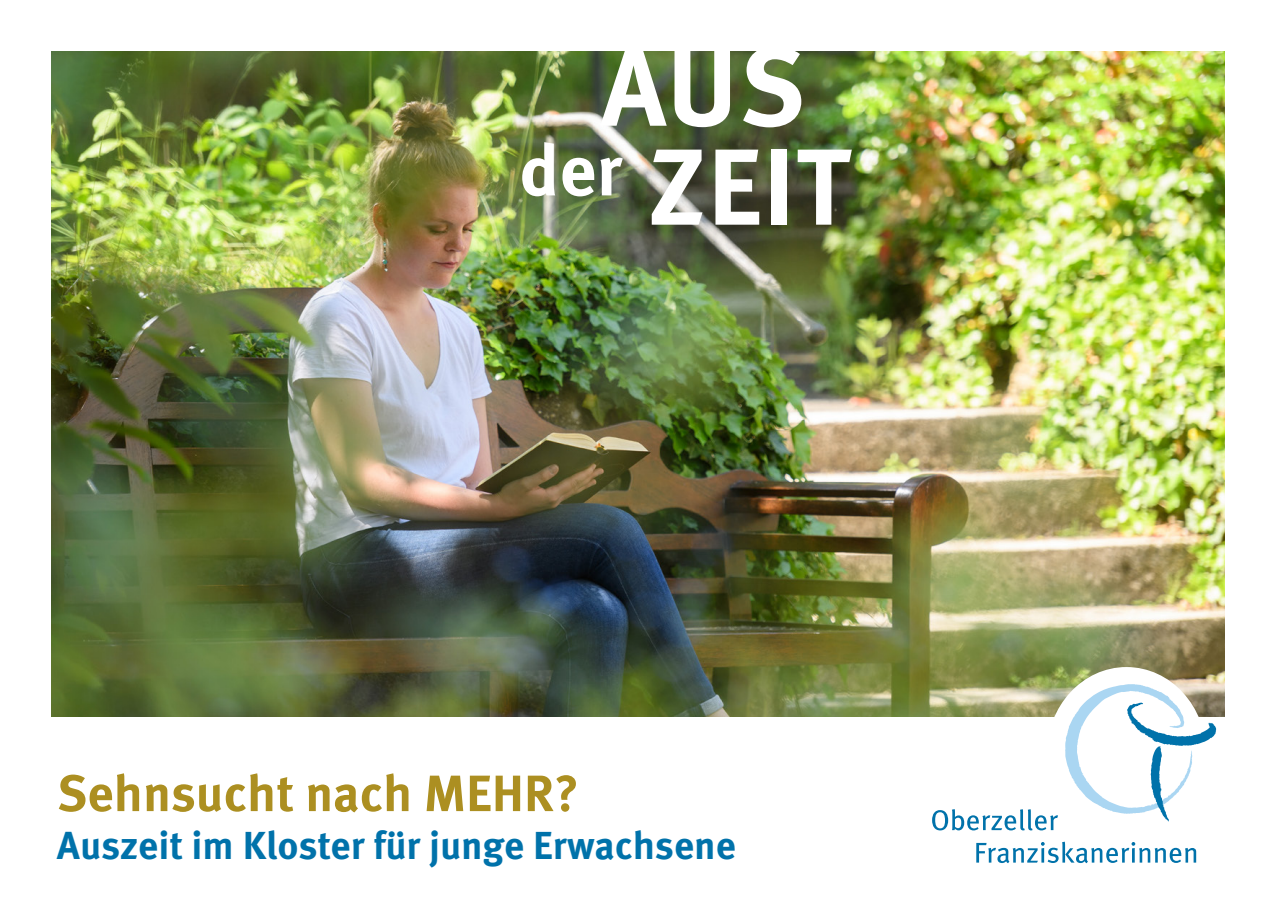
<style>
.page{position:relative;width:1276px;height:910px;background:#fff}
.page>*{position:absolute;margin:0;border:0;box-sizing:border-box;transform-origin:0 0}
.t1{font:700 111px "Meta OT";color:#fff}
.t2{font:700 108px "Meta OT";color:#fff}
.t3{font:700 72px "Meta OT";color:#fff}
.t4{font:700 51px "Meta OT";color:#ac8f21}
.t5{font:700 39px "Meta OT";color:#0072aa}
</style>
<div class="page">
<img style="left:51px;top:51px;width:1174px;height:665px">
<div style="left:1046px;top:667px;width:160px;height:174px;background:#fff;border-radius:50%"></div>
<svg style="left:976px;top:842px;width:220px;height:21px"></svg>
<svg style="left:932px;top:809px;width:126px;height:21px"></svg>
<svg style="left:1065px;top:684px;width:151px;height:137px"></svg>
<p class="t1" style="left:600px;top:17px;width:206px">AUS</p>
<p class="t3" style="left:519px;top:125px;width:105px">der</p>
<p class="t2" style="left:648px;top:119px;width:204px">ZEIT</p>
<p class="t4" style="left:57px;top:761px;width:523px">Sehnsucht nach MEHR?</p>
<p class="t5" style="left:57px;top:821px;width:680px">Auszeit im Kloster für junge Erwachsene</p>
</div>
